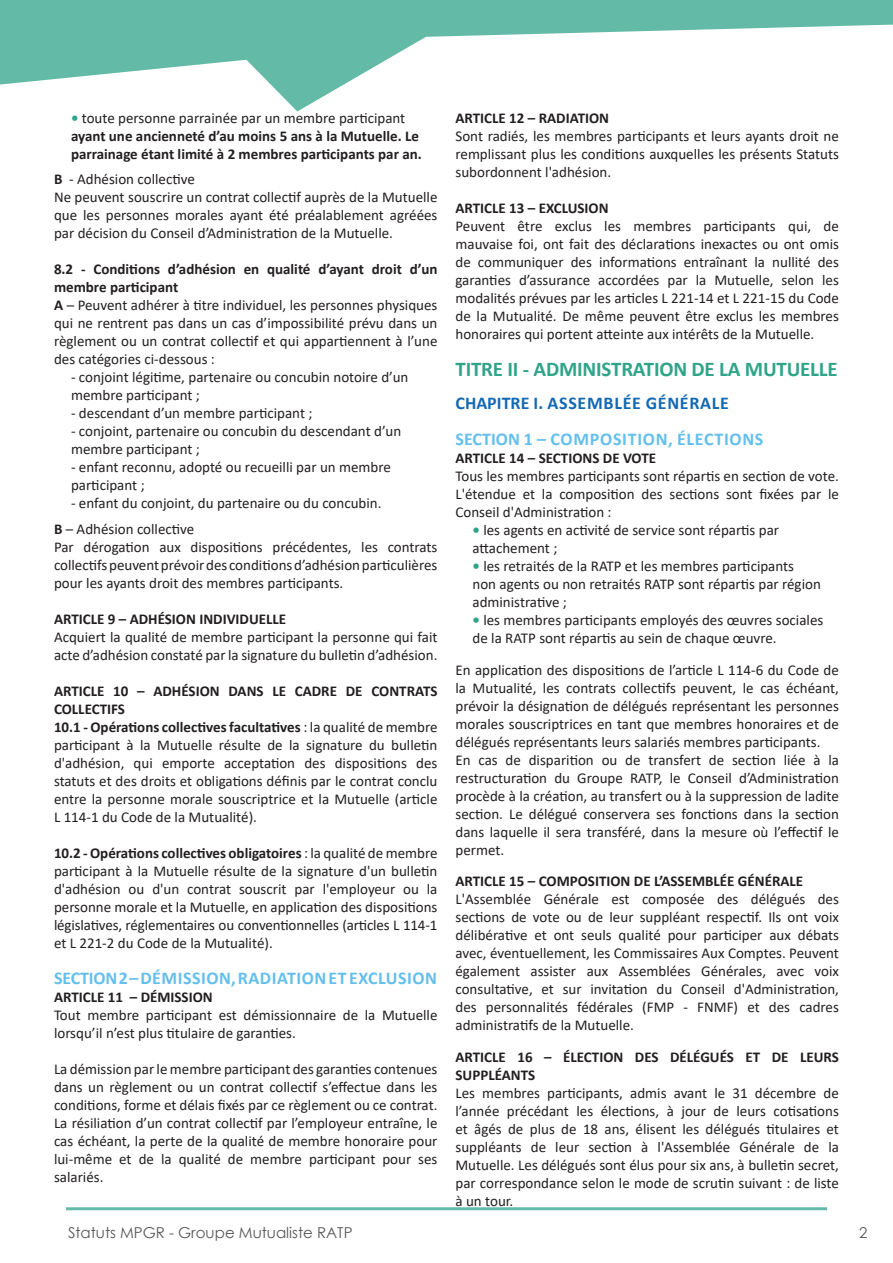
<style>
.page{position:relative;width:893px;height:1263px;background:#fff}
.page>*{position:absolute;margin:0;border:0;box-sizing:border-box;transform-origin:0 0}
.Titre_I{font:700 21px "Calibri";letter-spacing:-.01em;color:#2fa489}
.t1{font:700 18px "Calibri";letter-spacing:.03em;color:#64bfec}
.Titre_II{font:700 18px "Calibri";letter-spacing:.04em;color:#1369b4}
.t2{font:15px/18px "Calibri";color:#231f20;text-align:justify}
.t3{font:700 15px/18px "Calibri";color:#231f20}
.t4{font:15px "Century Gothic";color:#57585a}
.s1{color:#2fa489}
.s2{font-weight:400}
.s3{font-weight:700}
.s4{font-weight:700;color:#2fa489}
</style>
<div class="page">
<hr style="left:66px;top:1207px;width:761px;height:3px;background:#2fa489">
<svg style="left:0;top:0;width:893px;height:112px"></svg>
<p class="t3" style="left:71px;top:109px;width:352px"><span class="s1">•</span> <span class="s2">toute personne parrainée par un membre participant </span>ayant une ancienneté d’au moins 5 ans à la Mutuelle. Le parrainage étant limité à 2 membres participants par an.</p>
<p class="t2" style="left:54px;top:170px;width:142px"><span class="s3">B</span> - Adhésion collective</p>
<p class="t2" style="left:54px;top:188px;width:385px">Ne peuvent souscrire un contrat collectif auprès de la Mutuelle que les personnes morales ayant été préalablement agréées par décision du Conseil d’Administration de la Mutuelle.</p>
<p class="t3" style="left:54px;top:260px;width:385px">8.2 - Conditions d’adhésion en qualité d’ayant droit d’un membre participant</p>
<p class="t2" style="left:54px;top:296px;width:385px"><span class="s3">A</span> – Peuvent adhérer à titre individuel, les personnes physiques qui ne rentrent pas dans un cas d’impossibilité prévu dans un règlement ou un contrat collectif et qui appartiennent à l’une des catégories ci-dessous :</p>
<p class="t2" style="left:71px;top:368px;width:339px">- conjoint légitime, partenaire ou concubin notoire d’un membre participant ;</p>
<p class="t2" style="left:71px;top:404px;width:243px">- descendant d’un membre participant ;</p>
<p class="t2" style="left:71px;top:422px;width:332px">- conjoint, partenaire ou concubin du descendant d’un membre participant ;</p>
<p class="t2" style="left:71px;top:458px;width:321px">- enfant reconnu, adopté ou recueilli par un membre participant ;</p>
<p class="t2" style="left:71px;top:494px;width:312px">- enfant du conjoint, du partenaire ou du concubin.</p>
<p class="t2" style="left:54px;top:519px;width:142px"><span class="s3">B</span> – Adhésion collective</p>
<p class="t2" style="left:54px;top:537px;width:385px">Par dérogation aux dispositions précédentes, les contrats collectifs peuvent prévoir des conditions d’adhésion particulières pour les ayants droit des membres participants.</p>
<p class="t3" style="left:54px;top:610px;width:234px">ARTICLE 9 – ADHÉSION INDIVIDUELLE</p>
<p class="t2" style="left:54px;top:627px;width:385px">Acquiert la qualité de membre participant la personne qui fait acte d’adhésion constaté par la signature du bulletin d’adhésion.</p>
<p class="t3" style="left:54px;top:682px;width:385px">ARTICLE 10 – ADHÉSION DANS LE CADRE DE CONTRATS<br>COLLECTIFS</p>
<p class="t2" style="left:54px;top:717px;width:385px"><span class="s3">10.1 - Opérations collectives facultatives</span> : la qualité de membre participant à la Mutuelle résulte de la signature du bulletin d'adhésion, qui emporte acceptation des dispositions des statuts et des droits et obligations définis par le contrat conclu entre la personne morale souscriptrice et la Mutuelle (article L 114-1 du Code de la Mutualité).</p>
<p class="t2" style="left:54px;top:843px;width:385px"><span class="s3">10.2 - Opérations collectives obligatoires</span> : la qualité de membre participant à la Mutuelle résulte de la signature d'un bulletin d'adhésion ou d'un contrat souscrit par l'employeur ou la personne morale et la Mutuelle, en application des dispositions législatives, réglementaires ou conventionnelles (articles L 114-1 et L 221-2 du Code de la Mutualité).</p>
<p class="t1" style="left:54px;top:965px;width:385px">SECTION 2 – DÉMISSION, RADIATION ET EXCLUSION</p>
<p class="t3" style="left:54px;top:988px;width:160px">ARTICLE 11 – DÉMISSION</p>
<p class="t2" style="left:54px;top:1005px;width:385px">Tout membre participant est démissionnaire de la Mutuelle lorsqu’il n’est plus titulaire de garanties.</p>
<p class="t2" style="left:54px;top:1059px;width:385px">La démission par le membre participant des garanties contenues dans un règlement ou un contrat collectif s’effectue dans les conditions, forme et délais fixés par ce règlement ou ce contrat.</p>
<p class="t2" style="left:54px;top:1113px;width:385px">La résiliation d’un contrat collectif par l’employeur entraîne, le cas échéant, la perte de la qualité de membre honoraire pour lui-même et de la qualité de membre participant pour ses salariés.</p>
<p class="t3" style="left:455px;top:109px;width:155px">ARTICLE 12 – RADIATION</p>
<p class="t2" style="left:455px;top:126px;width:385px">Sont radiés, les membres participants et leurs ayants droit ne remplissant plus les conditions auxquelles les présents Statuts subordonnent l'adhésion.</p>
<p class="t3" style="left:455px;top:199px;width:155px">ARTICLE 13 – EXCLUSION</p>
<p class="t2" style="left:455px;top:216px;width:385px">Peuvent être exclus les membres participants qui, de mauvaise foi, ont fait des déclarations inexactes ou ont omis de communiquer des informations entraînant la nullité des garanties d’assurance accordées par la Mutuelle, selon les modalités prévues par les articles L 221-14 et L 221-15 du Code de la Mutualité. De même peuvent être exclus les membres honoraires qui portent atteinte aux intérêts de la Mutuelle.</p>
<p class="Titre_I" style="left:455px;top:354px;width:384px">TITRE II - ADMINISTRATION DE LA MUTUELLE</p>
<p class="Titre_II" style="left:455px;top:391px;width:275px">CHAPITRE I. ASSEMBLÉE GÉNÉRALE</p>
<p class="t1" style="left:455px;top:427px;width:309px">SECTION 1 – COMPOSITION, ÉLECTIONS</p>
<p class="t3" style="left:455px;top:449px;width:202px">ARTICLE 14 – SECTIONS DE VOTE</p>
<p class="t2" style="left:455px;top:467px;width:385px">Tous les membres participants sont répartis en section de vote.<br>L'étendue et la composition des sections sont fixées par le Conseil d'Administration :</p>
<p class="t2" style="left:472px;top:521px;width:308px"><span class="s4">•</span> les agents en activité de service sont répartis par attachement ;</p>
<p class="t2" style="left:472px;top:557px;width:350px;text-align:left"><span class="s4">•</span> les retraités de la RATP et les membres participants non agents ou non retraités RATP sont répartis par région administrative ;</p>
<p class="t2" style="left:472px;top:611px;width:352px"><span class="s4">•</span> les membres participants employés des œuvres sociales de la RATP sont répartis au sein de chaque œuvre.</p>
<p class="t2" style="left:455px;top:660px;width:385px">En application des dispositions de l’article L 114-6 du Code de la Mutualité, les contrats collectifs peuvent, le cas échéant, prévoir la désignation de délégués représentant les personnes morales souscriptrices en tant que membres honoraires et de délégués représentants leurs salariés membres participants.</p>
<p class="t2" style="left:455px;top:750px;width:385px">En cas de disparition ou de transfert de section liée à la restructuration du Groupe RATP, le Conseil d’Administration procède à la création, au transfert ou à la suppression de ladite section. Le délégué conservera ses fonctions dans la section dans laquelle il sera transféré, dans la mesure où l’effectif le permet.</p>
<p class="t3" style="left:455px;top:872px;width:349px">ARTICLE 15 – COMPOSITION DE L’ASSEMBLÉE GÉNÉRALE</p>
<p class="t2" style="left:455px;top:890px;width:385px">L'Assemblée Générale est composée des délégués des sections de vote ou de leur suppléant respectif. Ils ont voix délibérative et ont seuls qualité pour participer aux débats avec, éventuellement, les Commissaires Aux Comptes. Peuvent également assister aux Assemblées Générales, avec voix consultative, et sur invitation du Conseil d'Administration, des personnalités fédérales (FMP - FNMF) et des cadres administratifs de la Mutuelle.</p>
<p class="t3" style="left:455px;top:1048px;width:385px">ARTICLE 16 – ÉLECTION DES DÉLÉGUÉS ET DE LEURS<br>SUPPLÉANTS</p>
<p class="t2" style="left:455px;top:1083px;width:385px">Les membres participants, admis avant le 31 décembre de l’année précédant les élections, à jour de leurs cotisations et âgés de plus de 18 ans, élisent les délégués titulaires et suppléants de leur section à l'Assemblée Générale de la Mutuelle. Les délégués sont élus pour six ans, à bulletin secret, par correspondance selon le mode de scrutin suivant : de liste à un tour.</p>
<p class="t4" style="left:68px;top:1222px;width:286px">Statuts MPGR - Groupe Mutualiste RATP</p>
<p class="t4" style="left:859px;top:1222px;width:10px">2</p>
</div>
